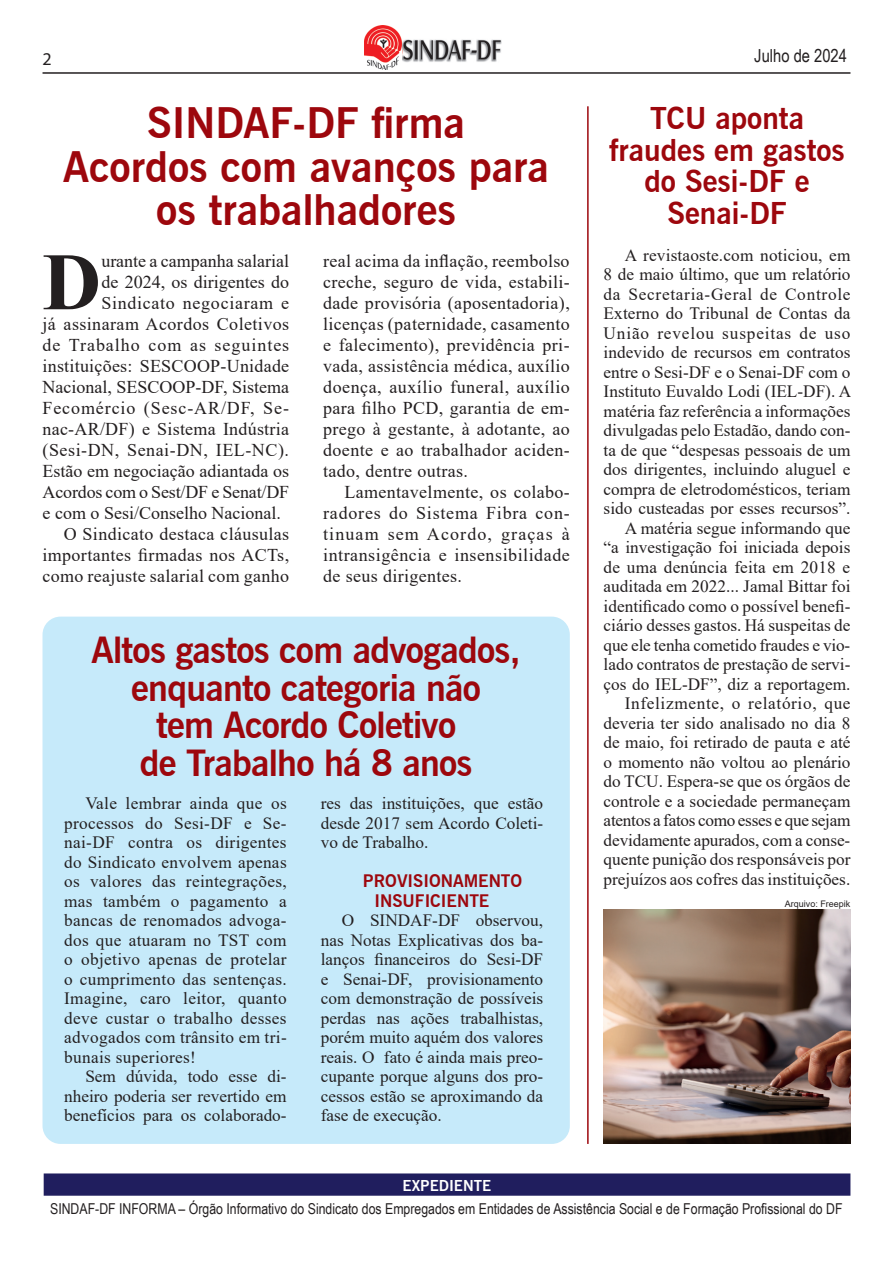
<style>
.page{position:relative;width:893px;height:1263px;background:#fff}
.page>*{position:absolute;margin:0;border:0;box-sizing:border-box;transform-origin:0 0}
.t1{font:700 81.45px "Times New Roman";color:#231f20}
.t2{font:700 42px/43.5px "News Gothic BT";color:#9d070d;text-align:center}
.t3{font:700 36px/37.5px "News Gothic BT";letter-spacing:-.02em;color:#9d070d;text-align:center}
.t4{font:700 30px/31.5px "News Gothic BT";color:#9d070d;text-align:center}
.t5{font:18px/21px "Times New Roman";letter-spacing:.02em;color:#231f20;text-align:justify}
.t6{font:18px "Times New Roman";color:#231f20}
.t7{font:18px "Times New Roman";letter-spacing:-.01em;color:#231f20}
.t8{font:18px "Times New Roman";letter-spacing:.05em;color:#231f20}
.t9{font:18px "Times New Roman";letter-spacing:.055em;color:#231f20}
.t10{font:18px "Times New Roman";letter-spacing:.04em;color:#231f20}
.t11{font:18px "Arial Narrow";color:#231f20}
.t12{font:18px "Myriad Pro";color:#231f20}
.t13{font:17.25px/19.5px "Times New Roman";color:#231f20;text-align:justify}
.t14{font:700 17.25px/19.5px "News Gothic BT";color:#9d070d}
.t15{font:15px "Arial Narrow";color:#231f20}
.t16{font:700 15px "News Gothic BT";color:#fff}
.t17{font:9px "Arial";color:#231f20}
</style>
<div class="page">
<hr style="left:43px;top:72px;width:807px;height:2px;background:#231f20">
<img style="left:403px;top:39px;width:99px;height:23px">
<img style="left:365px;top:26px;width:36px;height:44px">
<div style="left:43px;top:617px;width:527px;height:527px;background:#c6eafa;border-radius:18px"></div>
<div style="left:44px;top:1173px;width:806px;height:23px;background:#201e5e;border:2px solid #201e5e"></div>
<img style="left:604px;top:910px;width:246px;height:234px">
<hr style="left:587px;top:106px;width:2px;height:1038px;background:#9d070d">
<p class="t12" style="left:43px;top:48px;width:11px">2</p>
<p class="t11" style="left:754px;top:42px;width:94px">Julho de 2024</p>
<h2 class="t2" style="left:63px;top:101px;width:487px">SINDAF-DF firma<br>Acordos com avanços para os trabalhadores</h2>
<h3 class="t4" style="left:610px;top:102px;width:237px">TCU aponta fraudes em gastos do Sesi-DF e<br>Senai-DF</h3>
<h1 class="t1" style="left:43px;top:223px;width:60px">D</h1>
<p class="t6" style="left:101px;top:249px;width:189px">urante a campanha salarial</p>
<p class="t6" style="left:101px;top:270px;width:189px">de 2024, os dirigentes do</p>
<p class="t10" style="left:101px;top:291px;width:189px">Sindicato negociaram e</p>
<p class="t5" style="left:43px;top:313px;width:248px">já assinaram Acordos Coletivos</p>
<p class="t9" style="left:43px;top:333px;width:248px">de Trabalho com as seguintes</p>
<p class="t5" style="left:43px;top:355px;width:248px">instituições: SESCOOP-Unidade</p>
<p class="t6" style="left:43px;top:375px;width:248px">Nacional, SESCOOP-DF, Sistema</p>
<p class="t8" style="left:43px;top:396px;width:248px">Fecomércio (Sesc-AR/DF, Se-</p>
<p class="t5" style="left:43px;top:418px;width:248px">nac-AR/DF) e Sistema Indústria</p>
<p class="t5" style="left:43px;top:439px;width:248px">(Sesi-DN, Senai-DN, IEL-NC).</p>
<p class="t6" style="left:43px;top:459px;width:248px">Estão em negociação adiantada os</p>
<p class="t7" style="left:43px;top:480px;width:248px">Acordos com o Sest/DF e Senat/DF</p>
<p class="t6" style="left:43px;top:501px;width:240px">e com o Sesi/Conselho Nacional.</p>
<p class="t5" style="left:64px;top:523px;width:227px">O Sindicato destaca cláusulas</p>
<p class="t5" style="left:43px;top:544px;width:248px">importantes firmadas nos ACTs,</p>
<p class="t5" style="left:43px;top:565px;width:248px">como reajuste salarial com ganho</p>
<p class="t5" style="left:323px;top:250px;width:248px">real acima da inflação, reembolso creche, seguro de vida, estabili&shy;dade provisória (aposentadoria), licenças (paternidade, casamento e falecimento), previdência pri&shy;vada, assistência médica, auxílio doença, auxílio funeral, auxílio para filho PCD, garantia de em&shy;prego à gestante, à adotante, ao doente e ao trabalhador aciden&shy;tado, dentre outras.</p>
<p class="t5" style="left:323px;top:481px;width:248px;text-indent:21px">Lamentavelmente, os colabo&shy;radores do Sistema Fibra con&shy;tinuam sem Acordo, graças à intransigência e insensibilidade de seus dirigentes.</p>
<h3 class="t3" style="left:92px;top:631px;width:430px">Altos gastos com advogados, enquanto categoria não<br>tem Acordo Coletivo<br>de Trabalho há 8 anos</h3>
<p class="t13" style="left:64px;top:793px;width:224px;text-indent:21px">Vale lembrar ainda que os processos do Sesi-DF e Se&shy;nai-DF contra os dirigentes do Sindicato envolvem apenas os valores das reintegrações, mas também o pagamento a bancas de renomados advoga&shy;dos que atuaram no TST com o objetivo apenas de protelar o cumprimento das sentenças.<br>Imagine, caro leitor, quanto deve custar o trabalho desses advogados com trânsito em tri&shy;bunais superiores!</p>
<p class="t13" style="left:64px;top:1066px;width:224px;text-indent:21px">Sem dúvida, todo esse di&shy;nheiro poderia ser revertido em benefícios para os colaborado-</p>
<p class="t13" style="left:321px;top:793px;width:224px">res das instituições, que estão desde 2017 sem Acordo Coleti&shy;vo de Trabalho.</p>
<p class="t14" style="left:375px;top:871px;width:149px;text-indent:-12px">PROVISIONAMENTO<br>INSUFICIENTE</p>
<p class="t13" style="left:321px;top:910px;width:224px;text-indent:21px">O SINDAF-DF observou, nas Notas Explicativas dos ba&shy;lanços financeiros do Sesi-DF e Senai-DF, provisionamento com demonstração de possíveis perdas nas ações trabalhistas, porém muito aquém dos valores reais. O fato é ainda mais preo&shy;cupante porque alguns dos pro&shy;cessos estão se aproximando da fase de execução.</p>
<p class="t13" style="left:604px;top:245px;width:249px;text-align:right">A revistaoste.com noticiou, em<br>8 de maio último, que um relatório da Secretaria-Geral de Controle Externo do Tribunal de Contas da União revelou suspeitas de uso indevido de recursos em contratos entre o Sesi-DF e o Senai-DF com o Instituto Euvaldo Lodi (IEL-DF). A matéria faz referência a informações divulgadas pelo Estadão, dando con&shy;ta de que “despesas pessoais de um dos dirigentes, incluindo aluguel e compra de eletrodomésticos, teriam sido custeadas por esses recursos”.<br>A matéria segue informando que<br>“a investigação foi iniciada depois de uma denúncia feita em 2018 e auditada em 2022... Jamal Bittar foi identificado como o possível benefi&shy;ciário desses gastos. Há suspeitas de que ele tenha cometido fraudes e vio&shy;lado contratos de prestação de servi&shy;ços do IEL-DF”, diz a reportagem.<br>Infelizmente, o relatório, que deveria ter sido analisado no dia 8 de maio, foi retirado de pauta e até o momento não voltou ao plenário do TCU. Espera-se que os órgãos de controle e a sociedade permaneçam atentos a fatos como esses e que sejam devidamente apurados, com a conse&shy;quente punição dos responsáveis por prejuízos aos cofres das instituições.</p>
<p class="t17" style="left:785px;top:897px;width:67px">Arquivo: Freepik</p>
<p class="t16" style="left:403px;top:1177px;width:90px">EXPEDIENTE</p>
<p class="t15" style="left:50px;top:1198px;width:794px">SINDAF-DF INFORMA – Órgão Informativo do Sindicato dos Empregados em Entidades de Assistência Social e de Formação Profissional do DF</p>
</div>
